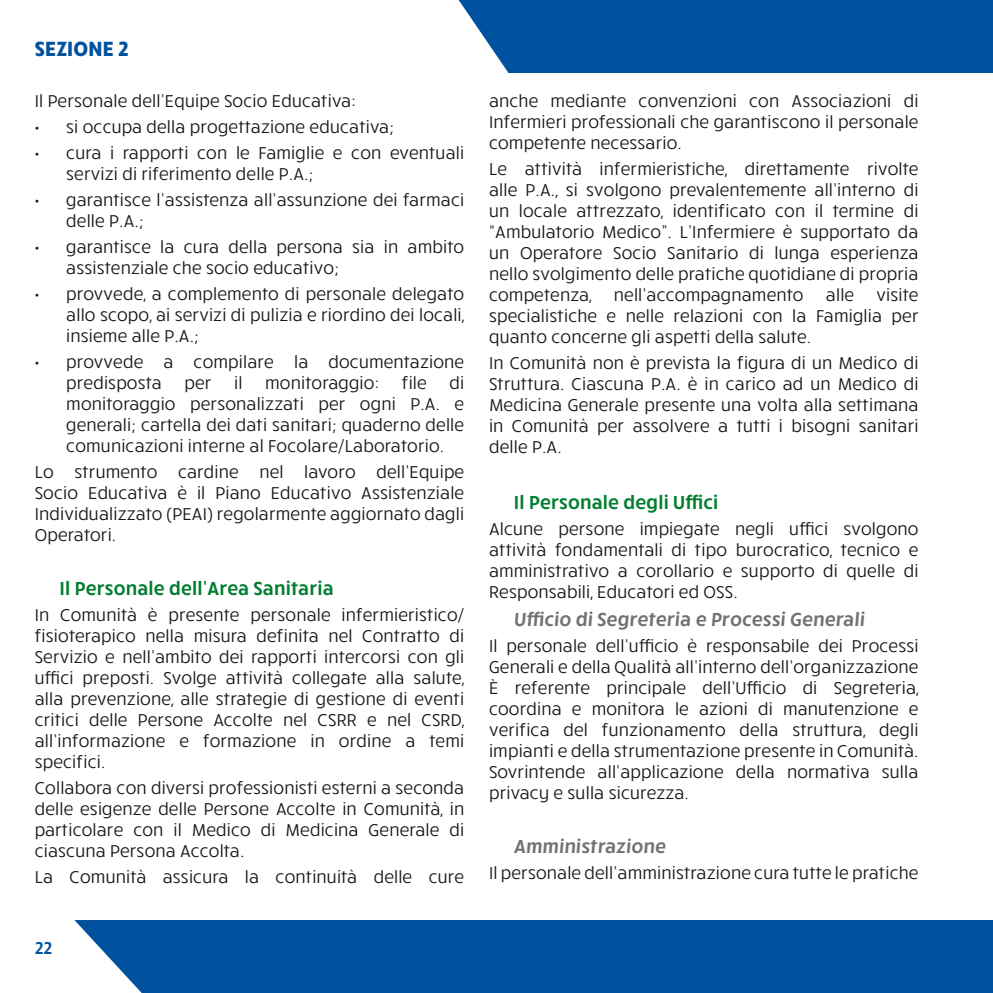
<style>
.page{position:relative;width:993px;height:993px;background:#fff}
.page>*{position:absolute;margin:0;border:0;box-sizing:border-box;transform-origin:0 0}
.t1{font:700 21px "Ruck Sack";letter-spacing:.01em;color:#00519e}
.t2{font:600 19.25px "Ruck Sack";letter-spacing:.01em;color:#007e2f}
.t3{font:600 19.25px "Ruck Sack";color:#707173}
.t4{font:17.5px/21px "Ruck Sack";letter-spacing:.01em;color:#1a171c;text-align:justify}
.t5{font:600 17.5px "Ruck Sack";color:#00519e}
</style>
<div class="page">
<div style="left:0;top:0;width:992px;height:73px;background:#00519e"></div>
<div style="left:0;top:0;width:509px;height:73px;background:#fff"></div>
<div style="left:74px;top:920px;width:918px;height:72px;background:#00519e"></div>
<p class="t1" style="left:35px;top:35px;width:95px">SEZIONE 2</p>
<p class="t4" style="left:35px;top:89px;width:322px">Il Personale dell’Equipe Socio Educativa:</p>
<p class="t4" style="left:35px;top:115px;width:360px">• si occupa della progettazione educativa;</p>
<p class="t4" style="left:66px;top:141px;width:399px;text-indent:-31px">• cura i rapporti con le Famiglie e con eventuali servizi di riferimento delle P.A.;</p>
<p class="t4" style="left:66px;top:188px;width:399px;text-indent:-31px">• garantisce l’assistenza all’assunzione dei farmaci delle P.A.;</p>
<p class="t4" style="left:66px;top:235px;width:399px;text-indent:-31px">• garantisce la cura della persona sia in ambito assistenziale che socio educativo;</p>
<p class="t4" style="left:66px;top:282px;width:400px;text-indent:-31px">• provvede, a complemento di personale delegato allo scopo, ai servizi di pulizia e riordino dei locali, insieme alle P.A.;</p>
<p class="t4" style="left:66px;top:350px;width:399px;text-indent:-31px">• provvede a compilare la documentazione predisposta</p>
<p class="t4" style="left:66px;top:371px;width:399px;text-indent:383px">di monitoraggio personalizzati per ogni P.A. e generali; cartella dei dati sanitari; quaderno delle comunicazioni interne al Focolare/Laboratorio.</p>
<p class="t4" style="left:35px;top:460px;width:431px">Lo strumento cardine nel lavoro dell’Equipe Socio Educativa è il Piano Educativo Assistenziale Individualizzato (PEAI) regolarmente aggiornato dagli Operatori.</p>
<p class="t2" style="left:60px;top:574px;width:275px">Il Personale dell’Area Sanitaria</p>
<p class="t4" style="left:35px;top:603px;width:432px">In Comunità è presente personale infermieristico/ fisioterapico nella misura definita nel Contratto di Servizio e nell’ambito dei rapporti intercorsi con gli uffici preposti. Svolge attività collegate alla salute, alla prevenzione, alle strategie di gestione di eventi critici delle Persone Accolte nel CSRR e nel CSRD, all’informazione e formazione in ordine a temi specifici.</p>
<p class="t4" style="left:35px;top:776px;width:431px">Collabora con diversi professionisti esterni a seconda delle esigenze delle Persone Accolte in Comunità, in particolare con il Medico di Medicina Generale di ciascuna Persona Accolta.</p>
<p class="t4" style="left:35px;top:865px;width:431px">La Comunità assicura la continuità delle cure</p>
<p class="t4" style="left:184px;top:371px;width:28px">per</p>
<p class="t4" style="left:234px;top:371px;width:10px">il</p>
<p class="t4" style="left:265px;top:371px;width:115px">monitoraggio:</p>
<p class="t4" style="left:401px;top:371px;width:27px">file</p>
<p class="t5" style="left:35px;top:935px;width:19px">22</p>
<p class="t4" style="left:489px;top:89px;width:431px">anche mediante convenzioni con Associazioni di Infermieri professionali che garantiscono il personale competente necessario.</p>
<p class="t4" style="left:489px;top:157px;width:431px">Le attività infermieristiche, direttamente rivolte alle P.A., si svolgono prevalentemente all’interno di un locale attrezzato, identificato con il termine di “Ambulatorio Medico”. L’Infermiere è supportato da un Operatore Socio Sanitario di lunga esperienza nello svolgimento delle pratiche quotidiane di propria competenza, nell’accompagnamento</p>
<p class="t4" style="left:489px;top:283px;width:431px;text-indent:387px">visite specialistiche e nelle relazioni con la Famiglia per quanto concerne gli aspetti della salute.</p>
<p class="t4" style="left:489px;top:351px;width:431px">In Comunità non è prevista la figura di un Medico di Struttura. Ciascuna P.A. è in carico ad un Medico di Medicina Generale presente una volta alla settimana in Comunità per assolvere a tutti i bisogni sanitari delle P.A.</p>
<p class="t4" style="left:825px;top:283px;width:30px">alle</p>
<p class="t2" style="left:513px;top:489px;width:206px">Il Personale degli Uffici</p>
<p class="t4" style="left:489px;top:517px;width:431px">Alcune persone impiegate negli uffici svolgono attività fondamentali di tipo burocratico, tecnico e amministrativo a corollario e supporto di quelle di Responsabili, Educatori ed OSS.</p>
<p class="t3" style="left:513px;top:606px;width:354px">Ufficio di Segreteria e Processi Generali</p>
<p class="t4" style="left:489px;top:634px;width:432px">Il personale dell’ufficio è responsabile dei Processi Generali e della Qualità all’interno dell’organizzazione È referente principale dell’Ufficio di Segreteria, coordina e monitora le azioni di manutenzione e verifica del funzionamento della struttura, degli impianti e della strumentazione presente in Comunità.<br>Sovrintende all’applicazione della normativa sulla privacy e sulla sicurezza.</p>
<p class="t3" style="left:513px;top:833px;width:155px">Amministrazione</p>
<p class="t4" style="left:489px;top:861px;width:431px">Il personale dell’amministrazione cura tutte le pratiche</p>
</div>
